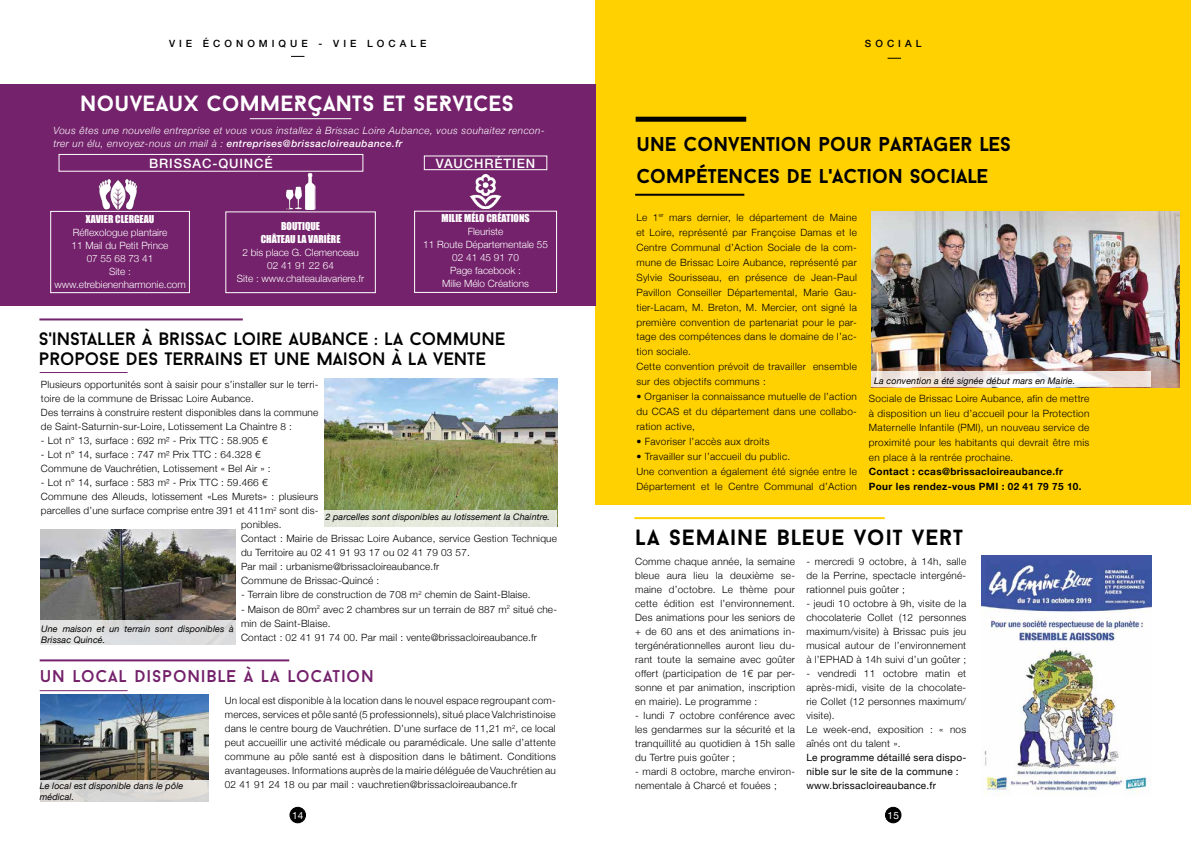
<style>
.page{position:relative;width:1191px;height:842px;background:#fff}
.page>*{position:absolute;margin:0;border:0;box-sizing:border-box;transform-origin:0 0}
.t1{font:700 22px "Baron Neue";letter-spacing:.01em;color:#fff}
.t2{font:700 22px "Baron Neue";letter-spacing:.04em;color:#000}
.t3{font:700 20px/32px "Baron Neue";color:#000}
.t4{font:18px/20px "Baron Neue";color:#000}
.t5{font:17px "Baron Neue";letter-spacing:.05em;color:#74226b}
.t6{font:500 13px "Helvetica Neue";letter-spacing:.07em;color:#fff}
.t7{font:300 10px/14px "Helvetica Neue";letter-spacing:.025em;color:#000}
.t8{font:300 10px/13px "Helvetica Neue";color:#fff;text-align:center}
.t9{font:italic 300 10px "Helvetica Neue";letter-spacing:.04em;color:#fff}
.t10{font:10px/14px "Helvetica Neue";letter-spacing:.025em;color:#000}
.t11{font:700 10px/14.5px "Helvetica Neue";letter-spacing:.03em;color:#000}
.t12{font:italic 500 10px "Helvetica Neue LT Pro";letter-spacing:.04em;color:#fff}
.t13{font:10px/13px "Impact";color:#fff;text-align:center}
.t14{font:500 10px "Helvetica Neue";letter-spacing:.4em;color:#000}
.t15{font:10px "Helvetica Neue";color:#fff}
.t16{font:italic 9px/11px "Helvetica Neue";letter-spacing:.01em;color:#000}
.s1{font-family:"Helvetica Neue";font-weight:300}
</style>
<div class="page">
<div style="left:290px;top:807px;width:15px;height:16px;background:#000;border-radius:50%"></div>
<div style="left:290px;top:807px;width:15px;height:16px;border:1px solid #000;border-radius:50%"></div>
<div style="left:885px;top:807px;width:16px;height:16px;background:#000;border-radius:50%"></div>
<div style="left:885px;top:807px;width:16px;height:16px;border:1px solid #000;border-radius:50%"></div>
<hr style="left:634px;top:517px;width:250px;height:2px;background:#ffd100">
<div style="left:595px;top:0;width:596px;height:505px;background:#ffd100"></div>
<svg style="left:887px;top:58px;width:14px;height:1px"></svg>
<div style="left:635px;top:117px;width:111px;height:5px;background:#000"></div>
<hr style="left:635px;top:194px;width:109px;height:2px;background:#000">
<div style="left:0;top:85px;width:595px;height:221px;background:#74226b"></div>
<hr style="left:250px;top:118px;width:101px;height:1px;background:#fff">
<svg style="left:291px;top:56px;width:13px;height:1px"></svg>
<div style="left:59px;top:154px;width:304px;height:17px;border:1px solid #fff"></div>
<div style="left:424px;top:156px;width:123px;height:14px;border:1px solid #fff"></div>
<div style="left:414px;top:211px;width:143px;height:82px;border:1px solid #fff"></div>
<img style="left:41px;top:694px;width:168px;height:86px">
<img style="left:469px;top:174px;width:33px;height:34px">
<img style="left:97px;top:179px;width:41px;height:32px">
<div style="left:50px;top:211px;width:140px;height:82px;border:1px solid #fff"></div>
<img style="left:871px;top:211px;width:309px;height:176px">
<svg style="left:871px;top:371px;width:280px;height:16px;background:#f1eae8"></svg>
<img style="left:981px;top:555px;width:170px;height:241px">
<div style="left:40px;top:780px;width:170px;height:22px;background:#dbd9d5"></div>
<hr style="left:40px;top:690px;width:88px;height:1px;background:#74226b">
<hr style="left:40px;top:659px;width:249px;height:2px;background:#74226b">
<hr style="left:39px;top:318px;width:204px;height:2px;background:#74226b">
<div style="left:225px;top:211px;width:151px;height:82px;border:1px solid #fff"></div>
<img style="left:286px;top:173px;width:30px;height:37px">
<img style="left:40px;top:530px;width:195px;height:90px">
<div style="left:40px;top:620px;width:195px;height:26px;background:#dddedf"></div>
<img style="left:324px;top:379px;width:233px;height:131px">
<div style="left:324px;top:510px;width:233px;height:18px;background:#e4e9dc"></div>
<hr style="left:40px;top:372px;width:88px;height:1px;background:#74226b">
<p class="t14" style="left:169px;top:37px;width:259px">VIE ÉCONOMIQUE - VIE LOCALE</p>
<p class="t14" style="left:865px;top:37px;width:58px">SOCIAL</p>
<h1 class="t1" style="left:80px;top:89px;width:435px">NOUVEAUX COMMERÇANTS ET SERVICES</h1>
<h3 class="t6" style="left:149px;top:155px;width:125px">BRISSAC-QUINCÉ</h3>
<h3 class="t6" style="left:436px;top:155px;width:101px">VAUCHRÉTIEN</h3>
<p class="t9" style="left:54px;top:124px;width:492px">Vous êtes une nouvelle entreprise et vous vous installez à Brissac Loire Aubance, vous souhaitez rencon-</p>
<p class="t12" style="left:54px;top:137px;width:350px"><span class="s1">trer un élu, envoyez-nous un mail à :</span> entreprises@brissacloireaubance.fr</p>
<p class="t13" style="left:86px;top:212px;width:70px">XAVIER CLERGEAU</p>
<p class="t8" style="left:54px;top:225px;width:133px">Réflexologue plantaire<br>11 Mail du Petit Prince<br>07 55 68 73 41<br>Site : www.etrebienenharmonie.com</p>
<p class="t13" style="left:261px;top:220px;width:81px">BOUTIQUE<br>CHÂTEAU LA VARIÈRE</p>
<p class="t8" style="left:237px;top:246px;width:129px">2 bis place G. Clemenceau<br>02 41 91 22 64<br>Site : www.chateaulavariere.fr</p>
<p class="t13" style="left:441px;top:212px;width:89px">MILIE MÉLO CRÉATIONS</p>
<p class="t8" style="left:423px;top:225px;width:126px">Fleuriste<br>11 Route Départementale 55<br>02 41 45 91 70<br>Page facebook :<br>Milie Mélo Créations</p>
<h3 class="t4" style="left:39px;top:328px;width:468px">S'INSTALLER À BRISSAC LOIRE AUBANCE : LA COMMUNE<br>PROPOSE DES TERRAINS ET UNE MAISON À LA VENTE</h3>
<p class="t7" style="left:41px;top:378px;width:279px">Plusieurs opportunités sont à saisir pour s’installer sur le terri&shy;toire de la commune de Brissac Loire Aubance.<br>Des terrains à construire restent disponibles dans la commune de Saint-Saturnin-sur-Loire, Lotissement La Chaintre 8 :</p>
<p class="t7" style="left:41px;top:434px;width:228px">- Lot n° 13, surface : 692 m² - Prix TTC : 58.905 €</p>
<p class="t7" style="left:41px;top:448px;width:231px">- Lot n° 14, surface : 747 m² Prix TTC : 64.328 €<br>Commune de Vauchrétien, Lotissement « Bel Air » :</p>
<p class="t7" style="left:41px;top:476px;width:228px">- Lot n° 14, surface : 583 m² - Prix TTC : 59.466 €</p>
<p class="t7" style="left:41px;top:490px;width:279px">Commune des Alleuds, lotissement «Les Murets» : plusieurs</p>
<p class="t7" style="left:41px;top:504px;width:279px">parcelles d’une surface comprise entre 391 et 411m<sup>2</sup> sont dis-</p>
<p class="t7" style="left:241px;top:518px;width:42px">ponibles.</p>
<p class="t7" style="left:241px;top:532px;width:317px">Contact : Mairie de Brissac Loire Aubance, service Gestion Technique</p>
<p class="t7" style="left:241px;top:546px;width:230px">du Territoire au 02 41 91 93 17 ou 02 41 79 03 57.</p>
<p class="t7" style="left:241px;top:560px;width:200px">Par mail : urbanisme@brissacloireaubance.fr</p>
<p class="t7" style="left:241px;top:574px;width:140px">Commune de Brissac-Quincé :</p>
<p class="t7" style="left:241px;top:588px;width:291px">- Terrain libre de construction de 708 m<sup>2</sup> chemin de Saint-Blaise.</p>
<p class="t7" style="left:241px;top:602px;width:317px">- Maison de 80m<sup>2</sup> avec 2 chambres sur un terrain de 887 m<sup>2</sup> situé che&shy;min de Saint-Blaise.<br>Contact : 02 41 91 74 00. Par mail : vente@brissacloireaubance.fr</p>
<p class="t16" style="left:325px;top:511px;width:226px">2 parcelles sont disponibles au lotissement la Chaintre.</p>
<p class="t16" style="left:41px;top:623px;width:194px">Une maison et un terrain sont disponibles à<br>Brissac Quincé.</p>
<h3 class="t5" style="left:40px;top:666px;width:335px">UN LOCAL DISPONIBLE À LA LOCATION</h3>
<p class="t16" style="left:40px;top:780px;width:145px">Le local est disponible dans le pôle médical.</p>
<p class="t7" style="left:225px;top:693px;width:332px;text-align:justify">Un local est disponible à la location dans le nouvel espace regroupant com&shy;merces, services et pôle santé (5 professionnels), situé place Valchristinoise dans le centre bourg de Vauchrétien. D’une surface de 11,21 m<sup>2</sup>, ce local peut accueillir une activité médicale ou paramédicale. Une salle d’attente commune au pôle santé est à disposition dans le bâtiment. Conditions avantageuses. Informations auprès de la mairie déléguée de Vauchrétien au 02 41 91 24 18 ou par mail : vauchretien@brissacloireaubance.fr</p>
<h2 class="t3" style="left:636px;top:128px;width:376px">UNE CONVENTION POUR PARTAGER LES<br>COMPÉTENCES DE L'ACTION SOCIALE</h2>
<p class="t7" style="left:636px;top:209px;width:222px;line-height:15px">Le 1<sup>er</sup> mars dernier, le département de Maine et Loire, représenté par Françoise Damas et le Centre Communal d’Action Sociale de la com&shy;mune de Brissac Loire Aubance, représenté par Sylvie Sourisseau, en présence de Jean-Paul Pavillon Conseiller Départemental, Marie Gau&shy;tier-Lacam, M. Breton, M. Mercier, ont signé la première convention de partenariat pour le par&shy;tage des compétences dans le domaine de l’ac&shy;tion sociale.<br>Cette convention prévoit de travailler ensemble sur des objectifs communs :</p>
<p class="t7" style="left:636px;top:389px;width:222px;line-height:15px;text-align:justify">• Organiser la connaissance mutuelle de l’action du CCAS et du département dans une collabo&shy;ration active,</p>
<p class="t7" style="left:636px;top:434px;width:135px">• Favoriser l’accès aux droits</p>
<p class="t7" style="left:636px;top:449px;width:222px;line-height:15px">• Travailler sur l’accueil du public.<br>Une convention a également été signée entre le<br>Département et le Centre Communal d’Action</p>
<p class="t16" style="left:874px;top:375px;width:203px">La convention a été signée début mars en Mairie.</p>
<p class="t7" style="left:869px;top:391px;width:222px;line-height:14.5px;text-align:justify">Sociale de Brissac Loire Aubance, afin de mettre à disposition un lieu d’accueil pour la Protection Maternelle Infantile (PMI), un nouveau service de proximité pour les habitants qui devrait être mis en place à la rentrée prochaine.</p>
<p class="t11" style="left:869px;top:464px;width:214px">Contact : ccas@brissacloireaubance.fr<br>Pour les rendez-vous PMI : 02 41 79 75 10.</p>
<h1 class="t2" style="left:635px;top:524px;width:329px">LA SEMAINE BLEUE VOIT VERT</h1>
<p class="t7" style="left:635px;top:554px;width:161px;text-align:justify">Comme chaque année, la semaine bleue aura lieu la deuxième se&shy;maine d’octobre. Le thème pour cette édition est l’environnement.<br>Des animations pour les seniors de + de 60 ans et des animations in&shy;tergénérationnelles auront lieu du&shy;rant toute la semaine avec goûter offert (participation de 1€ par per&shy;sonne et par animation, inscription en mairie). Le programme :</p>
<p class="t7" style="left:635px;top:708px;width:161px;text-align:justify">- lundi 7 octobre conférence avec les gendarmes sur la sécurité et la tranquillité au quotidien à 15h salle du Tertre puis goûter ;</p>
<p class="t7" style="left:635px;top:764px;width:161px">- mardi 8 octobre, marche environ&shy;nementale à Charcé et fouées ;</p>
<p class="t7" style="left:806px;top:554px;width:161px;text-align:justify">- mercredi 9 octobre, à 14h, salle de la Perrine, spectacle intergéné&shy;rationnel puis goûter ;</p>
<p class="t7" style="left:806px;top:596px;width:161px;text-align:justify">- jeudi 10 octobre à 9h, visite de la chocolaterie Collet (12 personnes maximum/visite) à Brissac puis jeu musical autour de l’environnement à l’EPHAD à 14h suivi d’un goûter ;</p>
<p class="t7" style="left:806px;top:666px;width:161px">- vendredi 11 octobre matin et après-midi, visite de la chocolate&shy;rie Collet (12 personnes maximum/ visite).<br>Le week-end, exposition : « nos aînés ont du talent ».</p>
<p class="t10" style="left:806px;top:750px;width:161px">Le programme détaillé sera dispo&shy;nible sur le site de la commune : www.brissacloireaubance.fr</p>
<p class="t15" style="left:292px;top:809px;width:13px">14</p>
<p class="t15" style="left:887px;top:809px;width:13px">15</p>
</div>
